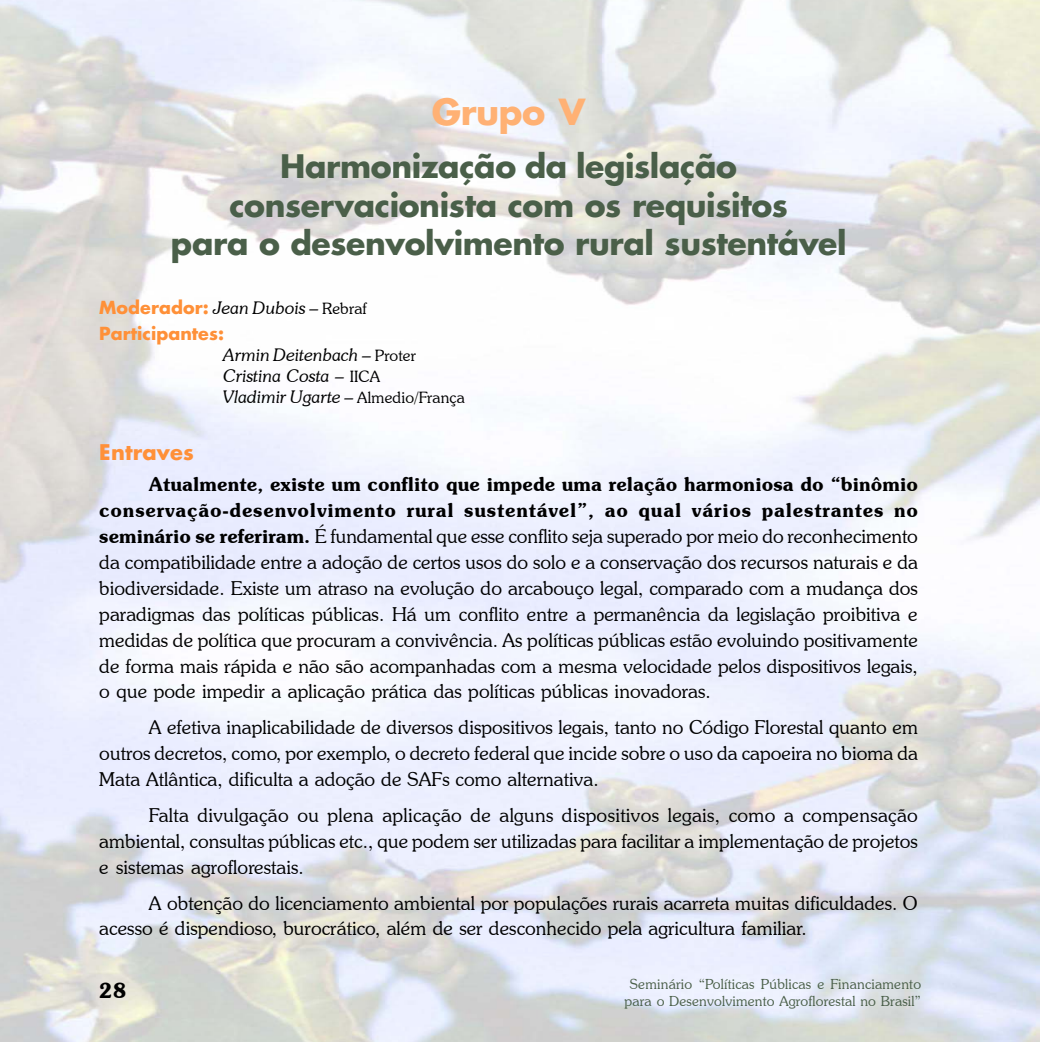
<style>
.page{position:relative;width:1042px;height:1042px;background:#fff}
.page>*{position:absolute;margin:0;border:0;box-sizing:border-box;transform-origin:0 0}
.t1{font:700 35px "Futura";letter-spacing:-.015em;color:#ffb174}
.t2{font:700 31.5px/38.5px "Futura";letter-spacing:-.01em;color:#4a5f49;text-align:center}
.t3{font:700 21px "Futura";letter-spacing:.005em;color:#ff9038}
.t4{font:600 21px "Souvenir IT Cby BT";color:#000}
.t5{font:300 19.25px/25.9px "Souvenir IT Cby BT";color:#000;text-align:justify}
.t6{font:italic 300 17.5px/21px "Souvenir IT Cby BT";letter-spacing:.005em;color:#000}
.t7{font:700 17.5px "Futura";letter-spacing:.005em;color:#ff9038}
.t8{font:300 14px/17.7px "Souvenir IT Cby BT";letter-spacing:.01em;color:#4a5f49;text-align:center}
.s1{font-family:"Futura";font-weight:700;font-style:normal;color:#ff9038}
.s2{font-style:normal;font-size:15.75px}
.s3{font-weight:600}
</style>
<div class="page">
<h1 class="t1" style="left:432px;top:96px;width:155px">Grupo V</h1>
<h2 class="t2" style="left:171px;top:150px;width:677px">Harmonização da legislação conservacionista com os requisitos<br>para o desenvolvimento rural sustentável</h2>
<p class="t6" style="left:99px;top:297px;width:269px"><span class="s1">Moderador:</span> Jean Dubois – <span class="s2">Rebraf</span></p>
<p class="t7" style="left:99px;top:326px;width:126px">Participantes:</p>
<p class="t6" style="left:223px;top:344px;width:243px">Armin Deitenbach – <span class="s2">Proter<br></span>Cristina Costa – <span class="s2">IICA<br></span>Vladimir Ugarte – <span class="s2">Almedio/França</span></p>
<p class="t3" style="left:99px;top:443px;width:96px">Entraves</p>
<p class="t5" style="left:99px;top:471px;width:820px;text-indent:50px"><span class="s3">Atualmente, existe um conflito que impede uma relação harmoniosa do “binômio conservação-desenvolvimento rural sustentável”, ao qual vários palestrantes no seminário se referiram.</span> É fundamental que esse conflito seja superado por meio do reconhecimento da compatibilidade entre a adoção de certos usos do solo e a conservação dos recursos naturais e da biodiversidade. Existe um atraso na evolução do arcabouço legal, comparado com a mudança dos paradigmas das políticas públicas. Há um conflito entre a permanência da legislação proibitiva e medidas de política que procuram a convivência. As políticas públicas estão evoluindo positivamente de forma mais rápida e não são acompanhadas com a mesma velocidade pelos dispositivos legais, o que pode impedir a aplicação prática das políticas públicas inovadoras.</p>
<p class="t5" style="left:99px;top:714px;width:820px;text-indent:50px">A efetiva inaplicabilidade de diversos dispositivos legais, tanto no Código Florestal quanto em outros decretos, como, por exemplo, o decreto federal que incide sobre o uso da capoeira no bioma da Mata Atlântica, dificulta a adoção de SAFs como alternativa.</p>
<p class="t5" style="left:99px;top:802px;width:820px;text-indent:50px">Falta divulgação ou plena aplicação de alguns dispositivos legais, como a compensação ambiental, consultas públicas etc., que podem ser utilizadas para facilitar a implementação de projetos e sistemas agroflorestais.</p>
<p class="t5" style="left:99px;top:889px;width:820px;text-indent:50px">A obtenção do licenciamento ambiental por populações rurais acarreta muitas dificuldades. O acesso é dispendioso, burocrático, além de ser desconhecido pela agricultura familiar.</p>
<p class="t4" style="left:99px;top:977px;width:29px">28</p>
<p class="t8" style="left:625px;top:975px;width:298px">Seminário “Políticas Públicas e Financiamento para o Desenvolvimento Agroflorestal no Brasil”</p>
</div>
